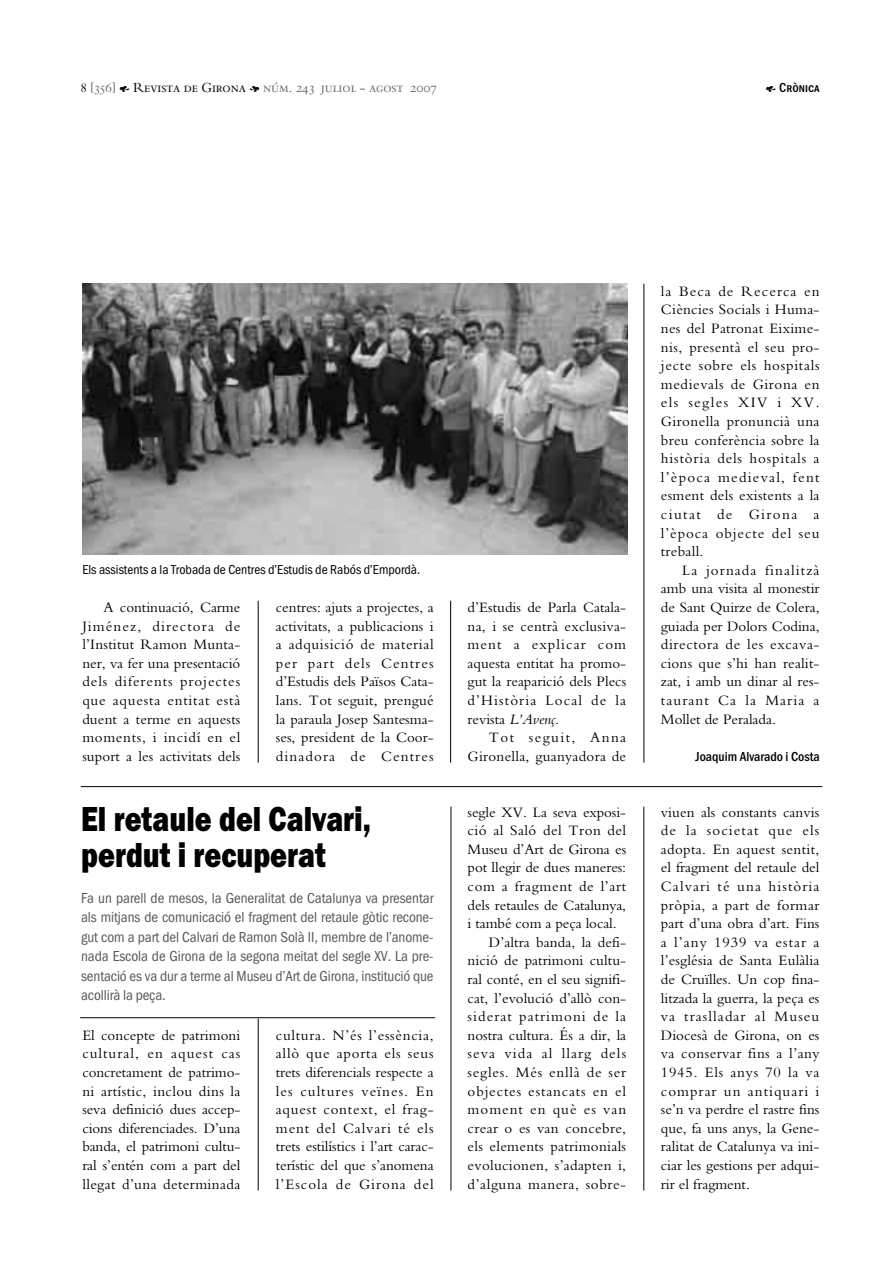
<style>
.page{position:relative;width:893px;height:1263px;background:#fff}
.page>*{position:absolute;margin:0;border:0;box-sizing:border-box;transform-origin:0 0}
.t1{font:800 36px/36px "Franklin Gothic H";color:#000;scale:.8 1}
.t2{font:15px/18.6px "Bembo";letter-spacing:.01em;color:#000;text-align:justify}
.t3{font:15px/19.5px "Franklin Gothic Cond";letter-spacing:-.005em;color:#595959;text-align:justify}
.t4{font:15px "Bembo";letter-spacing:.055em;color:#000}
.t5{font:15px "Bembo";letter-spacing:.04em;color:#000}
.t6{font:15px "Bembo";letter-spacing:.07em;color:#000}
.t7{font:15px "Bembo";letter-spacing:.05em;color:#000}
.t8{font:15px "Bembo";letter-spacing:.035em;color:#000}
.t9{font:15px "Bembo";letter-spacing:.045em;color:#000}
.t10{font:15px "Bembo";letter-spacing:.075em;color:#000}
.t11{font:15px "Bembo";letter-spacing:.065em;color:#000}
.t12{font:13.5px "Franklin Gothic Cond";color:#000}
.t13{font:13.5px "Bergamo Sm Caps";color:#666}
.t14{font:700 13.5px "Franklin Gothic Cond";color:#000}
.t15{font:700 13.5px "Franklin Gothic Cond Sm Caps";color:#000}
.s1{color:#000}
.s2{font-family:"Botanical";color:#000}
.s3{font-family:"Botanical";font-weight:400}
.s4{font-style:italic}
</style>
<div class="page">
<hr style="left:450px;top:601px;width:1px;height:162px;background:#000">
<hr style="left:643px;top:284px;width:1px;height:479px;background:#000">
<hr style="left:643px;top:807px;width:1px;height:384px;background:#000">
<hr style="left:258px;top:601px;width:1px;height:162px;background:#000">
<hr style="left:258px;top:1019px;width:1px;height:172px;background:#000">
<hr style="left:81px;top:786px;width:741px;height:1px;background:#000">
<hr style="left:80px;top:1017px;width:355px;height:1px;background:#000">
<img style="left:82px;top:284px;width:545px;height:270px">
<hr style="left:450px;top:807px;width:1px;height:384px;background:#000">
<p class="t13" style="left:81px;top:79px;width:357px"><span class="s1">8</span> [356] <span class="s2">E</span> <span class="s1">Revista de Girona</span> <span class="s2">F</span> núm. 243 juliol - agost 2007</p>
<p class="t15" style="left:765px;top:80px;width:55px"><span class="s3">E</span> Crònica</p>
<p class="t12" style="left:82px;top:565px;width:339px">Els assistents a la Trobada de Centres d’Estudis de Rabós d’Empordà.</p>
<p class="t2" style="left:82px;top:599px;width:159px;text-indent:21px">A continuació, Carme Jiménez, directora de l’Institut Ramon Munta&shy;ner, va fer una presentació dels diferents projectes que aquesta entitat està duent a terme en aquests moments, i incidí en el suport a les activitats dels</p>
<p class="t2" style="left:276px;top:599px;width:159px">centres: ajuts a projectes, a activitats, a publicacions i a adquisició de material per part dels Centres d’Estudis dels Països Cata&shy;lans. Tot seguit, prengué la paraula Josep Santesma&shy;ses, president de la Coor&shy;dinadora de Centres</p>
<h1 class="t1" style="left:81px;top:804px;width:364px">El retaule del Calvari, perdut i recuperat</h1>
<p class="t3" style="left:81px;top:889px;width:354px">Fa un parell de mesos, la Generalitat de Catalunya va presentar als mitjans de comunicació el fragment del retaule gòtic recone&shy;gut com a part del Calvari de Ramon Solà II, membre de l’anome&shy;nada Escola de Girona de la segona meitat del segle XV. La pre&shy;sentació es va dur a terme al Museu d’Art de Girona, institució que acollirà la peça.</p>
<p class="t2" style="left:82px;top:1027px;width:159px">El concepte de patrimoni cultural, en aquest cas concretament de patrimo&shy;ni artístic, inclou dins la seva definició dues accep&shy;cions diferenciades. D’una banda, el patrimoni cultu&shy;ral s’entén com a part del llegat d’una determinada</p>
<p class="t2" style="left:276px;top:1027px;width:159px">cultura. N’és l’essència, allò que aporta els seus trets diferencials respecte a les cultures veïnes. En aquest context, el frag&shy;ment del Calvari té els trets estilístics i l’art carac&shy;terístic del que s’anomena l’Escola de Girona del</p>
<p class="t2" style="left:467px;top:599px;width:160px">d’Estudis de Parla Catala&shy;na, i se centrà exclusiva&shy;ment a explicar com aquesta entitat ha promo&shy;gut la reaparició dels Plecs d’Història Local de la revista <span class="s4">L’Avenç</span>.</p>
<p class="t2" style="left:467px;top:730px;width:160px;text-align:right">Tot seguit, Anna<br>Gironella, guanyadora de</p>
<p class="t2" style="left:467px;top:804px;width:160px">segle XV. La seva exposi-</p>
<p class="t8" style="left:467px;top:825px;width:160px">ció al Saló del Tron del</p>
<p class="t2" style="left:467px;top:841px;width:160px">Museu d’Art de Girona es</p>
<p class="t2" style="left:467px;top:860px;width:160px">pot llegir de dues maneres:</p>
<p class="t9" style="left:467px;top:881px;width:160px">com a fragment de l’art</p>
<p class="t2" style="left:467px;top:897px;width:160px">dels retaules de Catalunya,</p>
<p class="t2" style="left:467px;top:916px;width:150px">i també com a peça local.</p>
<p class="t2" style="left:489px;top:934px;width:139px">D’altra banda, la defi-</p>
<p class="t2" style="left:467px;top:953px;width:160px">nició de patrimoni cultu-</p>
<p class="t2" style="left:467px;top:971px;width:160px">ral conté, en el seu signifi-</p>
<p class="t2" style="left:467px;top:990px;width:160px">cat, l’evolució d’allò con-</p>
<p class="t6" style="left:467px;top:1011px;width:160px">siderat patrimoni de la</p>
<p class="t2" style="left:467px;top:1027px;width:160px">nostra cultura. És a dir, la</p>
<p class="t10" style="left:467px;top:1048px;width:160px">seva vida al llarg dels</p>
<p class="t7" style="left:467px;top:1067px;width:160px">segles. Més enllà de ser</p>
<p class="t4" style="left:467px;top:1086px;width:160px">objectes estancats en el</p>
<p class="t11" style="left:467px;top:1104px;width:160px">moment en què es van</p>
<p class="t2" style="left:467px;top:1120px;width:160px">crear o es van concebre,</p>
<p class="t2" style="left:467px;top:1139px;width:160px">els elements patrimonials</p>
<p class="t2" style="left:467px;top:1157px;width:160px">evolucionen, s’adapten i,</p>
<p class="t5" style="left:467px;top:1179px;width:160px">d’alguna manera, sobre-</p>
<p class="t2" style="left:661px;top:283px;width:160px">la Beca de Recerca en Ciències Socials i Huma&shy;nes del Patronat Eixime&shy;nis, presentà el seu pro&shy;jecte sobre els hospitals medievals de Girona en els segles XIV i XV.<br>Gironella pronuncià una breu conferència sobre la història dels hospitals a l’època medieval, fent esment dels existents a la ciutat de Girona a l’època objecte del seu treball.</p>
<p class="t2" style="left:661px;top:562px;width:160px;text-indent:21px">La jornada finalitzà amb una visita al monestir de Sant Quirze de Colera, guiada per Dolors Codina, directora de les excava&shy;cions que s’hi han realit&shy;zat, i amb un dinar al res&shy;taurant Ca la Maria a Mollet de Peralada.</p>
<p class="t14" style="left:695px;top:752px;width:125px">Joaquim Alvarado i Costa</p>
<p class="t2" style="left:661px;top:804px;width:160px">viuen als constants canvis de la societat que els adopta. En aquest sentit, el fragment del retaule del Calvari té una història pròpia, a part de formar part d’una obra d’art. Fins a l’any 1939 va estar a l’església de Santa Eulàlia de Cruïlles. Un cop fina&shy;litzada la guerra, la peça es va traslladar al Museu Diocesà de Girona, on es va conservar fins a l’any 1945. Els anys 70 la va comprar un antiquari i se’n va perdre el rastre fins que, fa uns anys, la Gene&shy;ralitat de Catalunya va ini&shy;ciar les gestions per adqui&shy;rir el fragment.</p>
</div>
